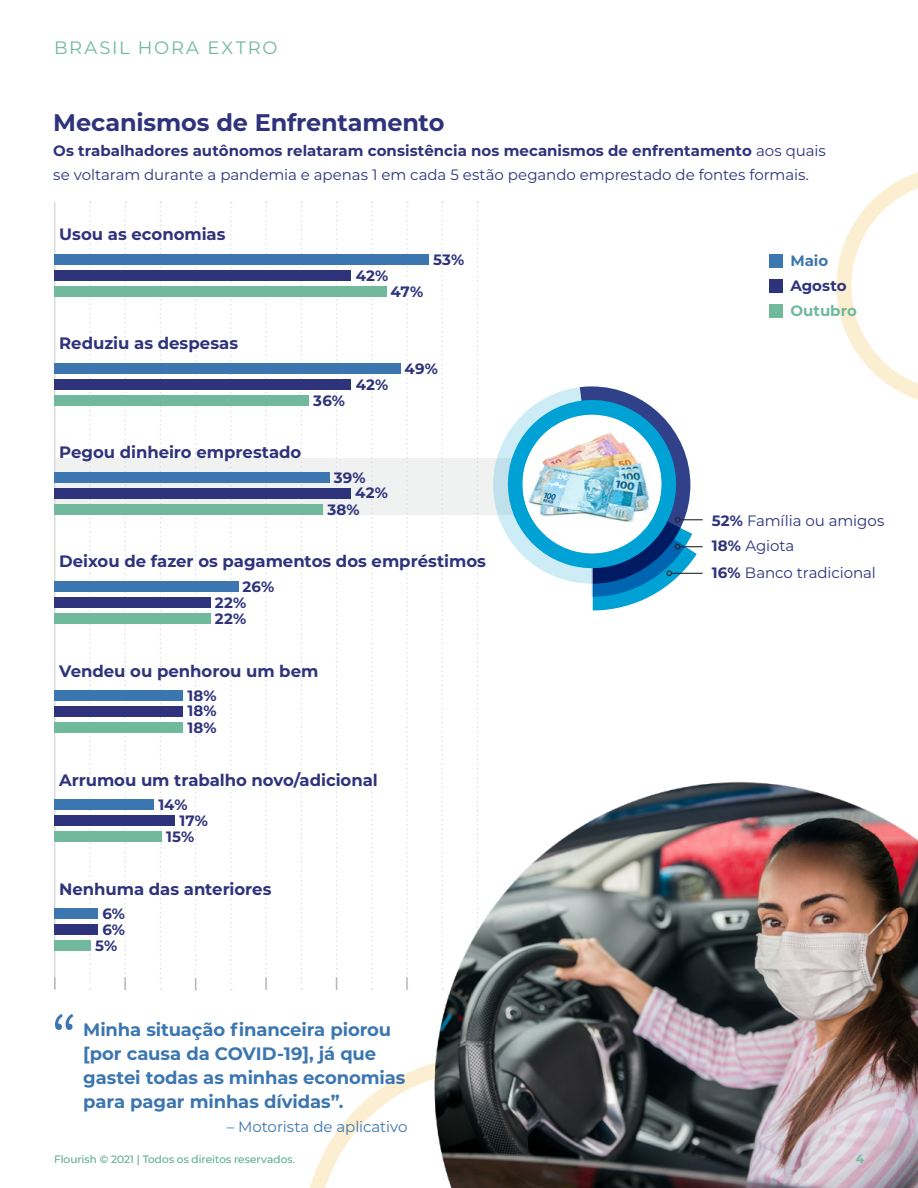
<style>
.page{position:relative;width:918px;height:1188px;background:#fff}
.page>*{position:absolute;margin:0;border:0;box-sizing:border-box;transform-origin:0 0}
.t1{font:60px "Source Sans Pro";color:#3c76b0}
.t2{font:700 24px "Montserrat";letter-spacing:-.005em;color:#2e337b}
.t3{font:700 18px/24px "Montserrat";letter-spacing:-.005em;color:#3c76b0}
.t4{font:18px "Montserrat";letter-spacing:.095em;color:#71b99d}
.t5{font:700 16.5px "Montserrat";letter-spacing:-.005em;color:#2e337b}
.t6{font:15px/24px "Montserrat";letter-spacing:-.005em;color:#2e337b}
.t7{font:700 15px/16.2px "Montserrat";letter-spacing:.015em;color:#2e337b;text-align:justify}
.t8{font:15px "Montserrat";letter-spacing:-.005em;color:#3c76b0}
.t9{font:700 15px "Montserrat";color:#71b99d}
.t10{font:700 15px "Montserrat";color:#3c76b0}
.t11{font:700 12px "Montserrat";color:#71b99d}
.t12{font:10.5px "Montserrat";letter-spacing:.01em;color:#71b99d}
.s1{font-weight:700}
</style>
<div class="page">
<div style="left:54px;top:458px;width:538px;height:57px;background:#f0f1f1"></div>
<svg style="left:836px;top:172px;width:82px;height:228px"></svg>
<svg style="left:310px;top:1065px;width:118px;height:123px"></svg>
<hr style="left:54px;top:202px;width:2px;height:787px;background:#dadcdc">
<svg style="left:89px;top:201px;width:2px;height:789px"></svg>
<svg style="left:160px;top:201px;width:1px;height:789px"></svg>
<svg style="left:230px;top:202px;width:2px;height:788px"></svg>
<svg style="left:301px;top:201px;width:1px;height:789px"></svg>
<svg style="left:371px;top:201px;width:2px;height:789px"></svg>
<svg style="left:441px;top:201px;width:2px;height:573px"></svg>
<svg style="left:124px;top:201px;width:2px;height:789px"></svg>
<svg style="left:195px;top:202px;width:2px;height:788px"></svg>
<svg style="left:265px;top:201px;width:2px;height:789px"></svg>
<svg style="left:336px;top:201px;width:2px;height:789px"></svg>
<svg style="left:406px;top:201px;width:2px;height:789px"></svg>
<svg style="left:477px;top:201px;width:1px;height:573px"></svg>
<svg style="left:54px;top:977px;width:2px;height:13px"></svg>
<div style="left:54px;top:286px;width:332px;height:11px;background:#71b99d"></div>
<div style="left:54px;top:270px;width:297px;height:11px;background:#2e337b"></div>
<div style="left:54px;top:254px;width:375px;height:11px;background:#3c76b0"></div>
<div style="left:54px;top:395px;width:255px;height:11px;background:#71b99d"></div>
<div style="left:54px;top:379px;width:297px;height:11px;background:#2e337b"></div>
<div style="left:54px;top:363px;width:346px;height:11px;background:#3c76b0"></div>
<div style="left:54px;top:504px;width:269px;height:11px;background:#71b99d"></div>
<div style="left:54px;top:488px;width:297px;height:11px;background:#2e337b"></div>
<div style="left:54px;top:472px;width:275px;height:11px;background:#3c76b0"></div>
<div style="left:54px;top:613px;width:156px;height:11px;background:#71b99d"></div>
<div style="left:54px;top:597px;width:156px;height:11px;background:#2e337b"></div>
<div style="left:54px;top:581px;width:184px;height:11px;background:#3c76b0"></div>
<div style="left:54px;top:690px;width:129px;height:11px;background:#3c76b0"></div>
<div style="left:54px;top:706px;width:129px;height:11px;background:#2e337b"></div>
<div style="left:54px;top:722px;width:129px;height:11px;background:#71b99d"></div>
<div style="left:54px;top:831px;width:107px;height:11px;background:#71b99d"></div>
<div style="left:54px;top:815px;width:121px;height:11px;background:#2e337b"></div>
<div style="left:54px;top:799px;width:100px;height:11px;background:#3c76b0"></div>
<div style="left:54px;top:940px;width:37px;height:11px;background:#71b99d"></div>
<div style="left:54px;top:924px;width:44px;height:11px;background:#2e337b"></div>
<div style="left:54px;top:908px;width:44px;height:11px;background:#3c76b0"></div>
<svg style="left:499px;top:386px;width:204px;height:225px"></svg>
<div style="left:769px;top:254px;width:13px;height:14px;background:#3c76b0"></div>
<div style="left:769px;top:279px;width:13px;height:14px;background:#2e337b"></div>
<div style="left:769px;top:304px;width:13px;height:13px;background:#71b99d"></div>
<img style="left:428px;top:777px;width:490px;height:411px">
<p class="t4" style="left:54px;top:35px;width:225px">BRASIL HORA EXTRO</p>
<h2 class="t2" style="left:53px;top:105px;width:393px">Mecanismos de Enfrentamento</h2>
<p class="t6" style="left:53px;top:138px;width:774px"><span class="s1">Os trabalhadores autônomos relataram consistência nos mecanismos de enfrentamento</span> aos quais se voltaram durante a pandemia e apenas 1 em cada 5 estão pegando emprestado de fontes formais.</p>
<p class="t5" style="left:59px;top:223px;width:168px">Usou as economias</p>
<p class="t7" style="left:356px;top:267px;width:34px">42%</p>
<p class="t7" style="left:390px;top:283px;width:34px">47%</p>
<p class="t7" style="left:433px;top:251px;width:33px">53%</p>
<p class="t5" style="left:59px;top:332px;width:181px">Reduziu as despesas</p>
<p class="t7" style="left:313px;top:392px;width:33px">36%</p>
<p class="t7" style="left:356px;top:376px;width:34px">42%</p>
<p class="t5" style="left:59px;top:441px;width:244px">Pegou dinheiro emprestado</p>
<p class="t7" style="left:334px;top:469px;width:33px">39%</p>
<p class="t7" style="left:355px;top:484px;width:34px">42%</p>
<p class="t7" style="left:327px;top:501px;width:34px">38%</p>
<p class="t7" style="left:405px;top:359px;width:35px">49%</p>
<p class="t5" style="left:59px;top:550px;width:428px">Deixou de fazer os pagamentos dos empréstimos</p>
<p class="t7" style="left:243px;top:578px;width:33px">26%</p>
<p class="t7" style="left:215px;top:594px;width:33px">22%</p>
<p class="t7" style="left:215px;top:610px;width:33px">22%</p>
<p class="t5" style="left:59px;top:659px;width:261px">Vendeu ou penhorou um bem</p>
<p class="t7" style="left:187px;top:687px;width:31px">18% 18% 18%</p>
<p class="t5" style="left:59px;top:768px;width:320px">Arrumou um trabalho novo/adicional</p>
<p class="t7" style="left:159px;top:796px;width:30px">14%</p>
<p class="t7" style="left:179px;top:812px;width:30px">17%</p>
<p class="t7" style="left:166px;top:828px;width:30px">15%</p>
<p class="t5" style="left:59px;top:877px;width:214px">Nenhuma das anteriores</p>
<p class="t7" style="left:102px;top:905px;width:24px">6%</p>
<p class="t7" style="left:102px;top:921px;width:24px">6%</p>
<p class="t7" style="left:95px;top:937px;width:24px">5%</p>
<h1 class="t1" style="left:52px;top:999px;width:27px">“</h1>
<p class="t3" style="left:83px;top:1017px;width:324px">Minha situação financeira piorou [por causa da COVID-19], já que gastei todas as minhas economias para pagar minhas dívidas”.</p>
<p class="t8" style="left:227px;top:1116px;width:182px">– Motorista de aplicativo</p>
<p class="t10" style="left:790px;top:250px;width:39px">Maio</p>
<p class="t7" style="left:790px;top:277px;width:58px">Agosto</p>
<p class="t9" style="left:790px;top:300px;width:68px">Outubro</p>
<p class="t6" style="left:712px;top:509px;width:174px"><span class="s1">52%</span> Família ou amigos</p>
<p class="t6" style="left:712px;top:560px;width:166px"><span class="s1">16%</span> Banco tradicional</p>
<p class="t6" style="left:712px;top:534px;width:84px"><span class="s1">18%</span> Agiota</p>
<p class="t12" style="left:54px;top:1152px;width:243px">Flourish © 2021 | Todos os direitos reservados.</p>
<p class="t11" style="left:856px;top:1150px;width:10px">4</p>
</div>
